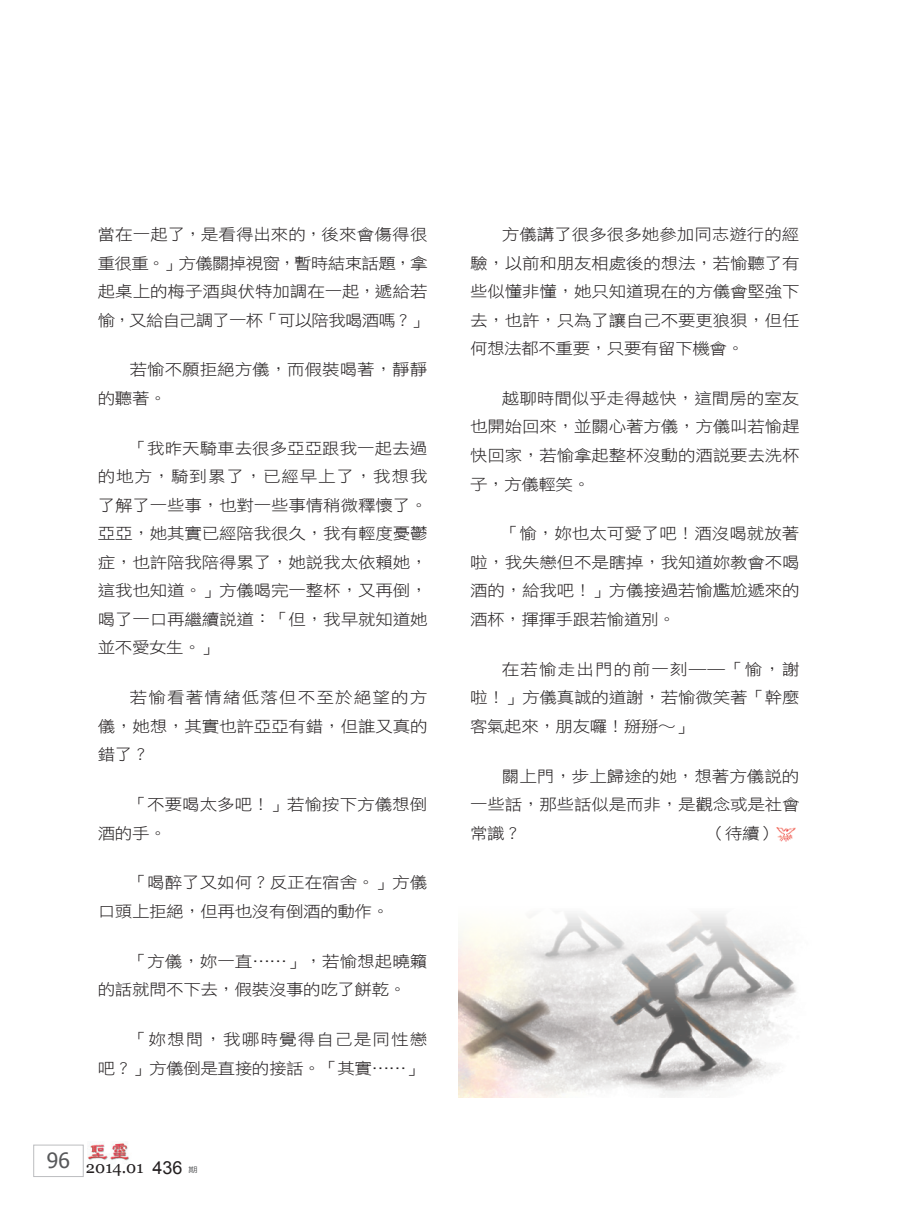
<style>
.page{position:relative;width:906px;height:1217px;background:#fff}
.page>*{position:absolute;margin:0;border:0;box-sizing:border-box;transform-origin:0 0}
.t1{font:16.5px "Georgia";color:#231f20}
.t2{font:15.75px/28.5px "DF Hei W3 WIN BF";letter-spacing:-.01em;color:#231f20;text-align:justify;scale:1.11 1}
.t3{font:15.75px/28.5px "DF Hei W3 WIN BF";letter-spacing:.065em;color:#231f20;text-align:right;scale:1.11 1}
.t4{font:7.5px "DF Hei W5 WIN BF";color:#57585a;scale:1.25 1}
.s1{font-family:"Arial";font-size:18px}
</style>
<div class="page">
<div style="left:33px;top:1144px;width:50px;height:32px;border:1px solid #bcbdc0"></div>
<img style="left:88px;top:1143px;width:41px;height:18px">
<img style="left:458px;top:913px;width:338px;height:184px">
<img style="left:776px;top:827px;width:19px;height:14px">
<p class="t2" style="left:98px;top:220px;width:299px">當在一起了，是看得出來的，後來會傷得很重很重。」方儀關掉視窗，暫時結束話題，拿起桌上的梅子酒與伏特加調在一起，遞給若愉，又給自己調了一杯「可以陪我喝酒嗎？」</p>
<p class="t2" style="left:98px;top:355px;width:298px;text-indent:32px">若愉不願拒絕方儀，而假裝喝著，靜靜的聽著。</p>
<p class="t2" style="left:98px;top:433px;width:298px;text-indent:32px">「我昨天騎車去很多亞亞跟我一起去過的地方，騎到累了，已經早上了，我想我了解了一些事，也對一些事情稍微釋懷了。亞亞，她其實已經陪我很久，我有輕度憂鬱症，也許陪我陪得累了，她說我太依賴她，這我也知道。」方儀喝完一整杯，又再倒，喝了一口再繼續說道：「但，我早就知道她並不愛女生。」</p>
<p class="t2" style="left:98px;top:683px;width:298px;text-indent:32px">若愉看著情緒低落但不至於絕望的方儀，她想，其實也許亞亞有錯，但誰又真的錯了？</p>
<p class="t2" style="left:98px;top:789px;width:298px;text-indent:32px">「不要喝太多吧！」若愉按下方儀想倒酒的手。</p>
<p class="t2" style="left:98px;top:868px;width:298px;text-indent:32px">「喝醉了又如何？反正在宿舍。」方儀口頭上拒絕，但再也沒有倒酒的動作。</p>
<p class="t2" style="left:98px;top:946px;width:298px;text-indent:32px">「方儀，妳一直……」，若愉想起曉籟的話就問不下去，假裝沒事的吃了餅乾。</p>
<p class="t3" style="left:98px;top:1024px;width:298px">「妳想問，我哪時覺得自己是同性戀<br>吧？」方儀倒是直接的接話。「其實……」</p>
<p class="t1" style="left:47px;top:1156px;width:137px"><sup>96</sup> 2014.01 <span class="s1">436</span></p>
<p class="t4" style="left:188px;top:1165px;width:9px">期</p>
<p class="t2" style="left:470px;top:220px;width:298px;text-indent:32px">方儀講了很多很多她參加同志遊行的經驗，以前和朋友相處後的想法，若愉聽了有些似懂非懂，她只知道現在的方儀會堅強下去，也許，只為了讓自己不要更狼狽，但任何想法都不重要，只要有留下機會。</p>
<p class="t2" style="left:470px;top:384px;width:298px;text-indent:32px">越聊時間似乎走得越快，這間房的室友也開始回來，並關心著方儀，方儀叫若愉趕快回家，若愉拿起整杯沒動的酒說要去洗杯子，方儀輕笑。</p>
<p class="t2" style="left:470px;top:519px;width:298px;text-indent:32px">「愉，妳也太可愛了吧！酒沒喝就放著啦，我失戀但不是瞎掉，我知道妳教會不喝酒的，給我吧！」方儀接過若愉尷尬遞來的酒杯，揮揮手跟若愉道別。</p>
<p class="t2" style="left:470px;top:654px;width:298px;text-indent:32px">在若愉走出門的前一刻──「愉，謝啦！」方儀真誠的道謝，若愉微笑著「幹麼客氣起來，朋友囉！掰掰～」</p>
<p class="t2" style="left:470px;top:761px;width:298px;text-indent:32px">關上門，步上歸途的她，想著方儀說的一些話，那些話似是而非，是觀念或是社會常識？</p>
<p class="t2" style="left:708px;top:818px;width:64px">（待續）</p>
</div>
